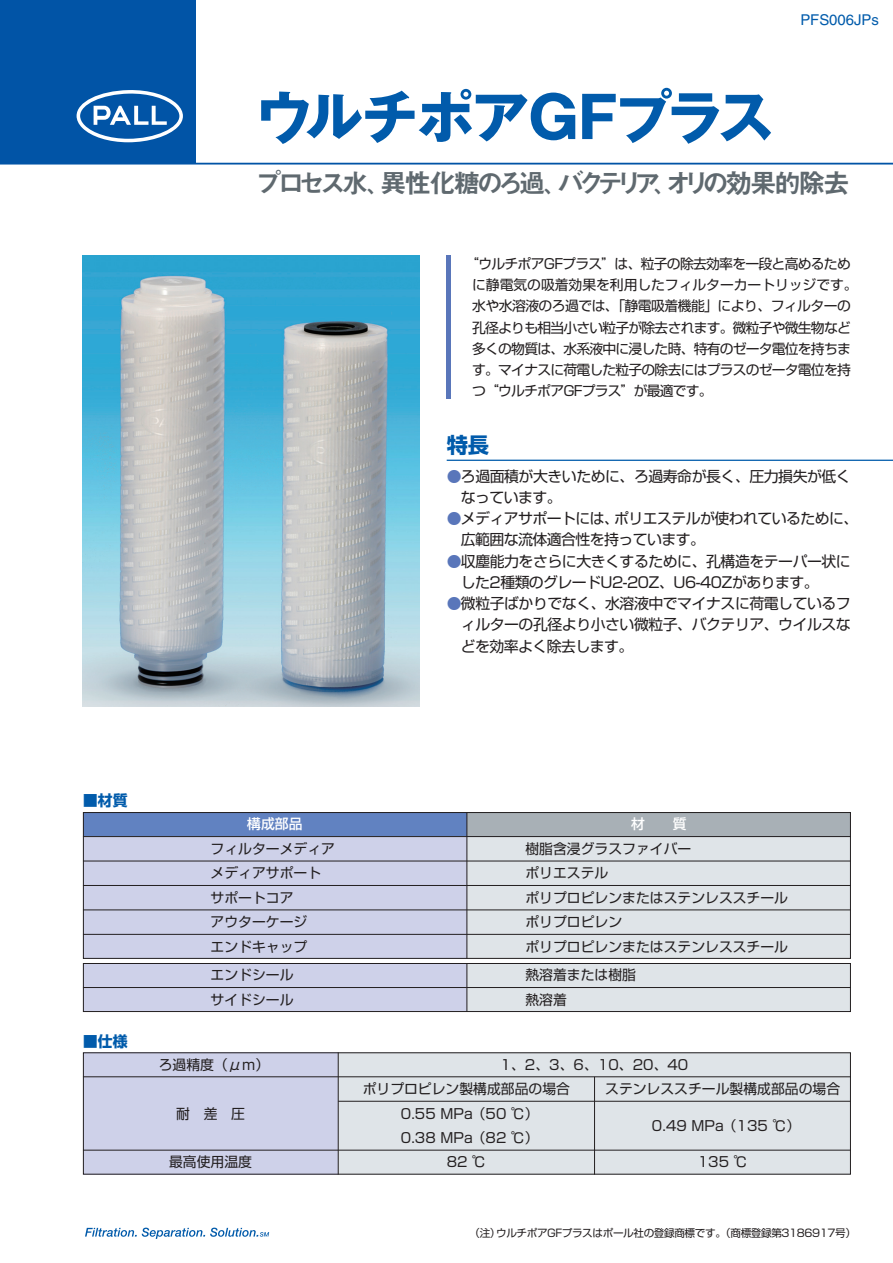
<style>
.page{position:relative;width:893px;height:1263px;background:#fff}
.page>*{position:absolute;margin:0;border:0;box-sizing:border-box;transform-origin:0 0}
.t1{font:700 57.45px "Gothic MB101";letter-spacing:-.06em;color:#015bab}
.t2{font:26.55px "Midashi Go MB31";letter-spacing:-.155em;color:#5f696f}
.t3{font:700 21.3px "Shin Go";color:#015bab}
.t4{font:14.85px/21.3px "Shin Go";letter-spacing:-.03em;color:#231f20}
.t5{font:14.85px "Helvetica";color:#015bab}
.t6{font:700 14.85px "Shin Go";color:#015bab}
.t7{font:13.8px/24.5px "Shin Go";color:#231f20}
.t8{font:13.8px/21.3px "Shin Go";letter-spacing:-.055em;color:#231f20}
.t9{font:500 13.8px "Shin Go";color:#fff}
.t10{font:10.65px "Shin Go";letter-spacing:-.04em;color:#231f20}
.s1{color:#5976ba}
</style>
<div class="page">
<div style="left:83px;top:1052px;width:255px;height:123px;background:#ced1e9"></div>
<div style="left:0;top:0;width:196px;height:164px;background:#0154a6"></div>
<svg style="left:77px;top:90px;width:106px;height:52px"></svg>
<svg style="left:85px;top:1228px;width:184px;height:11px"></svg>
<hr style="left:0;top:163px;width:892px;height:2px;background:#0154a6">
<img style="left:83px;top:255px;width:336px;height:452px">
<div style="left:446px;top:255px;width:5px;height:144px;background:#5976ba"></div>
<hr style="left:446px;top:460px;width:446px;height:1px;background:#015bab">
<div style="left:338px;top:1052px;width:512px;height:123px;background:#dfe4e8"></div>
<hr style="left:83px;top:1077px;width:255px;height:1px;background:#231f20">
<hr style="left:83px;top:1150px;width:255px;height:1px;background:#231f20">
<hr style="left:338px;top:1052px;width:1px;height:123px;background:#231f20">
<div style="left:83px;top:1052px;width:767px;height:123px;border:1px solid #231f20"></div>
<svg style="left:82px;top:812px;width:769px;height:200px;background:#c4c9d9"></svg>
<hr style="left:338px;top:1077px;width:512px;height:1px;background:#231f20">
<hr style="left:338px;top:1101px;width:512px;height:1px;background:#231f20">
<hr style="left:338px;top:1150px;width:512px;height:1px;background:#231f20">
<hr style="left:594px;top:1077px;width:1px;height:98px;background:#231f20">
<p class="t5" style="left:800px;top:15px;width:80px">PFS006JPs</p>
<h1 class="t1" style="left:255px;top:96px;width:520px">ウルチポアGFプラス</h1>
<h2 class="t2" style="left:255px;top:173px;width:596px">プロセス水、異性化糖のろ過、バクテリア、オリの効果的除去</h2>
<p class="t8" style="left:472px;top:255px;width:387px;text-indent:-7px">“ウルチポアGFプラス”は、粒子の除去効率を一段と高めるために静電気の吸着効果を利用したフィルターカートリッジです。水や水溶液のろ過では、「静電吸着機能」により、フィルターの孔径よりも相当小さい粒子が除去されます。微粒子や微生物など多くの物質は、水系液中に浸した時、特有のゼータ電位を持ちます。マイナスに荷電した粒子の除去にはプラスのゼータ電位を持つ“ウルチポアGFプラス”が最適です。</p>
<h3 class="t3" style="left:446px;top:437px;width:44px">特長</h3>
<p class="t4" style="left:461px;top:467px;width:391px;text-indent:-14px"><span class="s1">●</span>ろ過面積が大きいために、ろ過寿命が長く、圧力損失が低くなっています。</p>
<p class="t4" style="left:461px;top:509px;width:399px;text-indent:-14px"><span class="s1">●</span>メディアサポートには、ポリエステルが使われているために、広範囲な流体適合性を持っています。</p>
<p class="t4" style="left:461px;top:552px;width:391px;text-indent:-14px"><span class="s1">●</span>収塵能力をさらに大きくするために、孔構造をテーパー状にした2種類のグレードU2-20Z、U6-40Zがあります。</p>
<p class="t4" style="left:461px;top:595px;width:391px;text-align:justify;text-indent:-14px"><span class="s1">●</span>微粒子ばかりでなく、水溶液中でマイナスに荷電しているフィルターの孔径より小さい微粒子、バクテリア、ウイルスなどを効率よく除去します。</p>
<p class="t6" style="left:83px;top:795px;width:46px">■材質</p>
<p class="t6" style="left:83px;top:1035px;width:46px">■仕様</p>
<p class="t9" style="left:247px;top:819px;width:57px">構成部品</p>
<p class="t9" style="left:631px;top:819px;width:57px">材　　質</p>
<p class="t7" style="left:210px;top:838px;width:126px">フィルターメディアメディアサポートサポートコア<br>アウターケージ<br>エンドキャップ</p>
<p class="t7" style="left:210px;top:964px;width:84px">エンドシールサイドシール</p>
<p class="t7" style="left:525px;top:838px;width:264px">樹脂含浸グラスファイバー<br>ポリエステル<br>ポリプロピレンまたはステンレススチールポリプロピレン<br>ポリプロピレンまたはステンレススチール</p>
<p class="t7" style="left:525px;top:964px;width:112px">熱溶着または樹脂熱溶着</p>
<p class="t7" style="left:159px;top:1054px;width:112px">ろ過精度（μｍ）</p>
<p class="t7" style="left:176px;top:1103px;width:71px">耐　差　圧</p>
<p class="t7" style="left:169px;top:1152px;width:84px">最高使用温度</p>
<p class="t7" style="left:500px;top:1054px;width:189px">1、2、3、6、10、20、40</p>
<p class="t7" style="left:362px;top:1078px;width:209px">ポリプロピレン製構成部品の場合</p>
<p class="t7" style="left:401px;top:1103px;width:139px">0.55 MPa（50 ℃）</p>
<p class="t7" style="left:401px;top:1127px;width:139px">0.38 MPa（82 ℃）</p>
<p class="t7" style="left:446px;top:1152px;width:41px">82 ℃</p>
<p class="t7" style="left:697px;top:1152px;width:51px">135 ℃</p>
<p class="t7" style="left:605px;top:1078px;width:236px">ステンレススチール製構成部品の場合</p>
<p class="t7" style="left:652px;top:1115px;width:150px">0.49 MPa（135 ℃）</p>
<p class="t10" style="left:469px;top:1229px;width:388px">（注）ウルチポアGFプラスはポール社の登録商標です。（商標登録第3186917号）</p>
</div>
